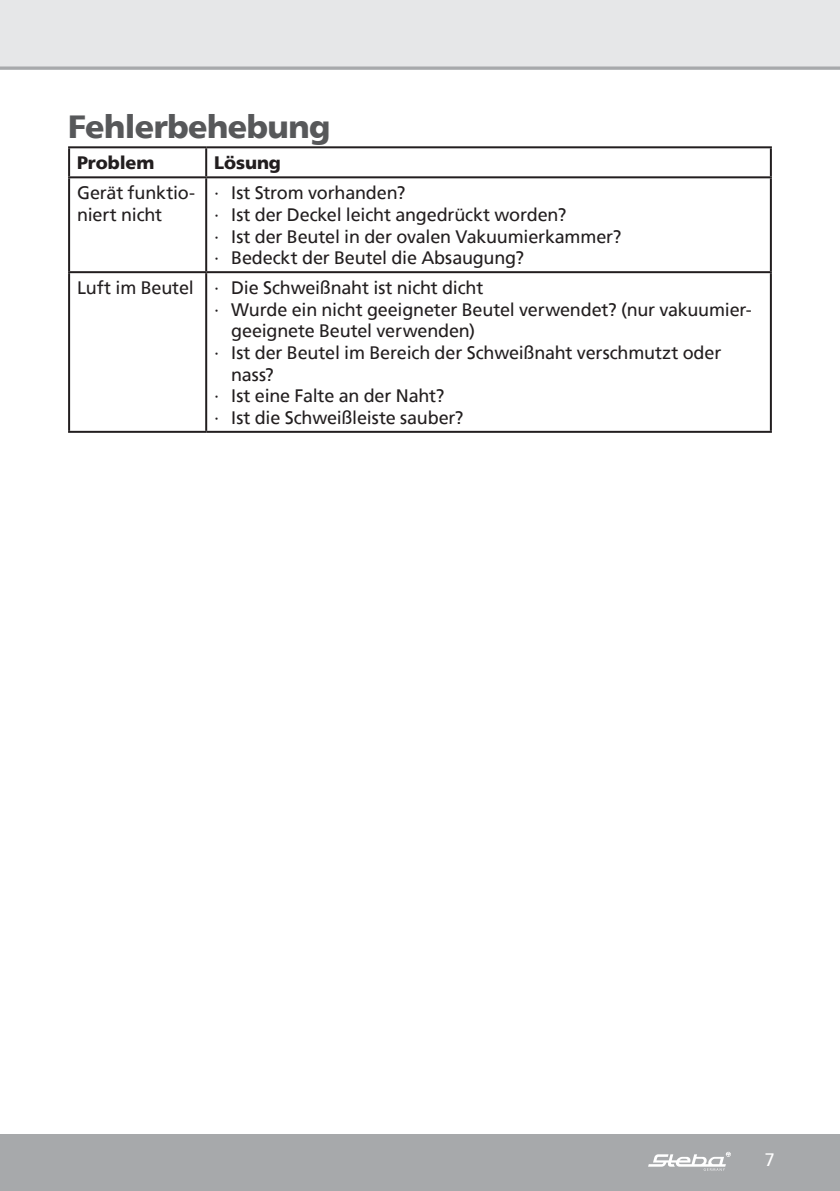
<style>
.page{position:relative;width:840px;height:1191px;background:#fff}
.page>*{position:absolute;margin:0;border:0;box-sizing:border-box;transform-origin:0 0}
.t1{font:900 32px "Frutiger";letter-spacing:-.02em;color:#57585a}
.t2{font:18px/21.6px "Frutiger";letter-spacing:-.01em;color:#221e1f}
.t3{font:900 18px "Frutiger";letter-spacing:-.005em;color:#221e1f}
.t4{font:18px "Frutiger";color:#fff}
</style>
<div class="page">
<div style="left:0;top:0;width:839px;height:68px;background:#e6e7e8"></div>
<div style="left:0;top:1134px;width:839px;height:57px;background:#a7a9ab"></div>
<svg style="left:648px;top:1151px;width:82px;height:19px"></svg>
<svg style="left:0;top:66px;width:839px;height:4px;background:#b2b4b6"></svg>
<hr style="left:68px;top:146px;width:138px;height:2px;background:#221e1f">
<hr style="left:68px;top:148px;width:2px;height:28px;background:#221e1f">
<hr style="left:206px;top:146px;width:565px;height:2px;background:#221e1f">
<hr style="left:205px;top:148px;width:2px;height:28px;background:#221e1f">
<hr style="left:769px;top:148px;width:2px;height:28px;background:#221e1f">
<hr style="left:68px;top:176px;width:138px;height:2px;background:#221e1f">
<hr style="left:68px;top:178px;width:2px;height:93px;background:#221e1f">
<hr style="left:206px;top:176px;width:565px;height:2px;background:#221e1f">
<hr style="left:205px;top:178px;width:2px;height:93px;background:#221e1f">
<hr style="left:769px;top:178px;width:2px;height:93px;background:#221e1f">
<hr style="left:68px;top:271px;width:138px;height:2px;background:#221e1f">
<hr style="left:68px;top:273px;width:2px;height:158px;background:#221e1f">
<hr style="left:206px;top:271px;width:565px;height:2px;background:#221e1f">
<hr style="left:205px;top:273px;width:2px;height:158px;background:#221e1f">
<hr style="left:769px;top:273px;width:2px;height:158px;background:#221e1f">
<hr style="left:68px;top:431px;width:138px;height:2px;background:#221e1f">
<hr style="left:206px;top:431px;width:565px;height:2px;background:#221e1f">
<h1 class="t1" style="left:68px;top:113px;width:264px">Fehlerbehebung</h1>
<p class="t3" style="left:77px;top:155px;width:79px">Problem</p>
<p class="t3" style="left:214px;top:155px;width:68px">Lösung</p>
<p class="t2" style="left:77px;top:184px;width:119px">Gerät funktio&shy;niert nicht</p>
<p class="t2" style="left:214px;top:182px;width:408px">∙ Ist Strom vorhanden?<br>∙ Ist der Deckel leicht angedrückt worden?<br>∙ Ist der Beutel in der ovalen Vakuumierkammer? ∙ Bedeckt der Beutel die Absaugung?</p>
<p class="t2" style="left:77px;top:278px;width:407px">Luft im Beutel ∙ Die Schweißnaht ist nicht dicht</p>
<p class="t2" style="left:214px;top:298px;width:538px">∙ Wurde ein nicht geeigneter Beutel verwendet? (nur vakuumier-</p>
<p class="t2" style="left:231px;top:322px;width:245px">geeignete Beutel verwenden)</p>
<p class="t2" style="left:214px;top:342px;width:508px">∙ Ist der Beutel im Bereich der Schweißnaht verschmutzt oder</p>
<p class="t2" style="left:231px;top:365px;width:44px">nass?</p>
<p class="t2" style="left:214px;top:385px;width:232px">∙ Ist eine Falte an der Naht?</p>
<p class="t2" style="left:214px;top:406px;width:251px">∙ Ist die Schweißleiste sauber?</p>
<p class="t4" style="left:764px;top:1152px;width:12px">7</p>
</div>
